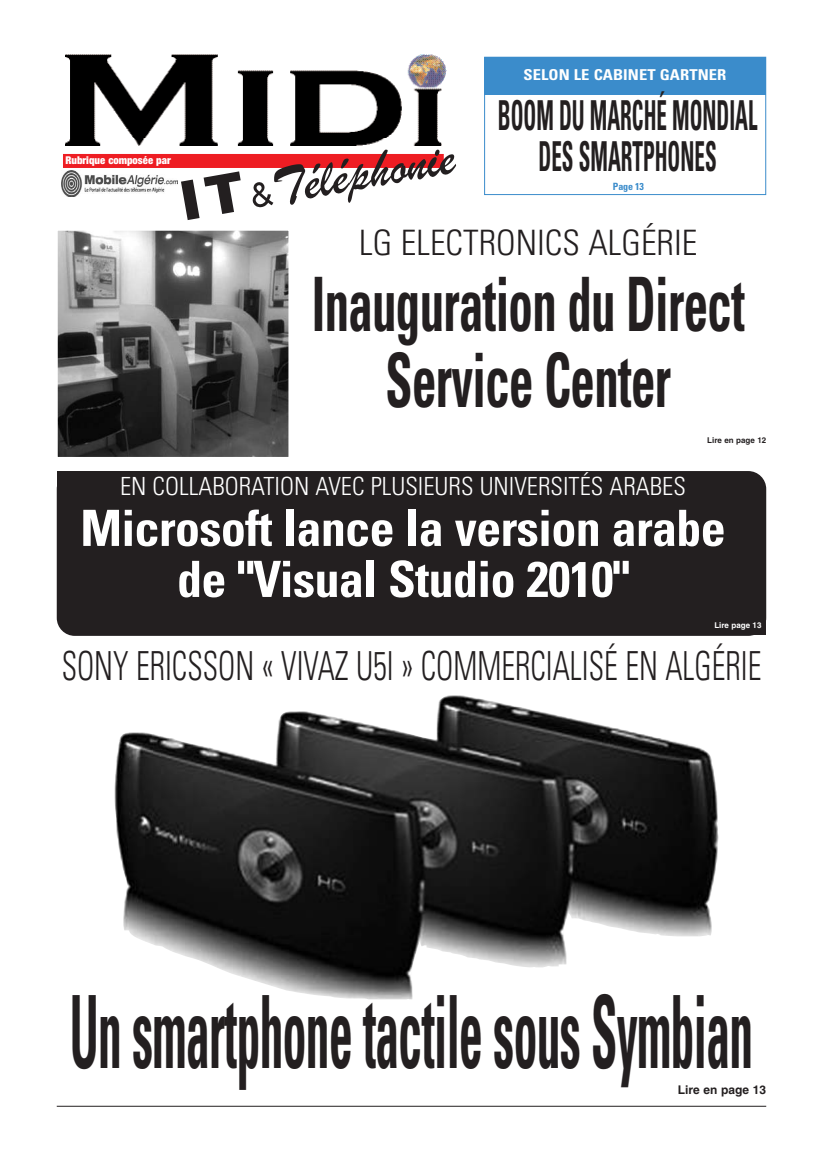
<style>
.page{position:relative;width:823px;height:1163px;background:#fff}
.page>*{position:absolute;margin:0;border:0;box-sizing:border-box;transform-origin:0 0}
.t1{font:700 condensed 100.9px "Univers";letter-spacing:-.015em;color:#231f20;scale:.47 1}
.t2{font:700 condensed 75px/76px "Univers";letter-spacing:-.015em;color:#231f20;text-align:center;scale:.65 1}
.t3{font:700 condensed 50px/51px "Univers";letter-spacing:-.015em;color:#fff;text-align:center}
.t4{font:700 condensed 41.2px/41.2px "Univers";color:#231f20;text-align:center;scale:.51 1}
.t5{font:300 condensed 40px "Univers";color:#231f20;scale:.77 1}
.t6{font:300 condensed 35px "Univers";color:#231f20}
.t7{font:300 condensed 25px "Univers";color:#fff}
.t8{font:700 condensed 15px "Univers";letter-spacing:.005em;color:#fff;scale:1.1 1}
.t9{font:700 12px "Helvetica";color:#231f20}
.t10{font:900 condensed 10.7px "Helvetica Neue";color:#fff}
.t11{font:700 condensed 10px "Univers";letter-spacing:-.015em;color:#3b8ccb}
.t12{font:700 8px "Helvetica";color:#231f20}
.t13{font:700 8px "Helvetica";color:#fff}
</style>
<div class="page">
<img style="left:66px;top:54px;width:381px;height:85px">
<img style="left:66px;top:139px;width:376px;height:7px">
<div style="left:63px;top:154px;width:380px;height:14px;background:#ee1d23"></div>
<hr style="left:57px;top:1105px;width:708px;height:1px;background:#231f20">
<div style="left:484px;top:57px;width:281px;height:138px;border:1px solid #3b8ccb"></div>
<div style="left:484px;top:57px;width:281px;height:37px;background:#3b8ccb"></div>
<img style="left:61px;top:171px;width:116px;height:25px">
<svg style="left:181px;top:149px;width:275px;height:71px"></svg>
<div style="left:57px;top:471px;width:708px;height:164px;background:#231f20;border-radius:18px"></div>
<div style="left:57px;top:471px;width:100px;height:49px;background:#231f20"></div>
<div style="left:665px;top:585px;width:100px;height:50px;background:#231f20"></div>
<img style="left:114px;top:695px;width:604px;height:304px">
<img style="left:59px;top:232px;width:228px;height:224px">
<div style="left:57px;top:230px;width:232px;height:228px;border:1px solid #fff"></div>
<p class="t10" style="left:65px;top:154px;width:107px">Rubrique composée par</p>
<p class="t8" style="left:523px;top:70px;width:186px">SELON LE CABINET GARTNER</p>
<p class="t4" style="left:497px;top:98px;width:510px">BOOM DU MARCHÉ MONDIAL<br>DES SMARTPHONES</p>
<p class="t11" style="left:612px;top:183px;width:33px">Page 13</p>
<p class="t6" style="left:359px;top:230px;width:339px">LG ELECTRONICS ALGÉRIE</p>
<h2 class="t2" style="left:311px;top:273px;width:667px">Inauguration du Direct<br>Service Center</h2>
<p class="t12" style="left:706px;top:437px;width:60px">Lire en page 12</p>
<p class="t7" style="left:120px;top:477px;width:567px">EN COLLABORATION AVEC PLUSIEURS UNIVERSITÉS ARABES</p>
<p class="t3" style="left:80px;top:506px;width:646px">Microsoft lance la version arabe de "Visual Studio 2010"</p>
<p class="t13" style="left:714px;top:622px;width:49px">Lire page 13</p>
<p class="t5" style="left:62px;top:651px;width:909px">SONY ERICSSON « VIVAZ U5I » COMMERCIALISÉ EN ALGÉRIE</p>
<h1 class="t1" style="left:70px;top:994px;width:1454px">Un smartphone tactile sous Symbian</h1>
<p class="t9" style="left:677px;top:1084px;width:90px">Lire en page 13</p>
</div>
